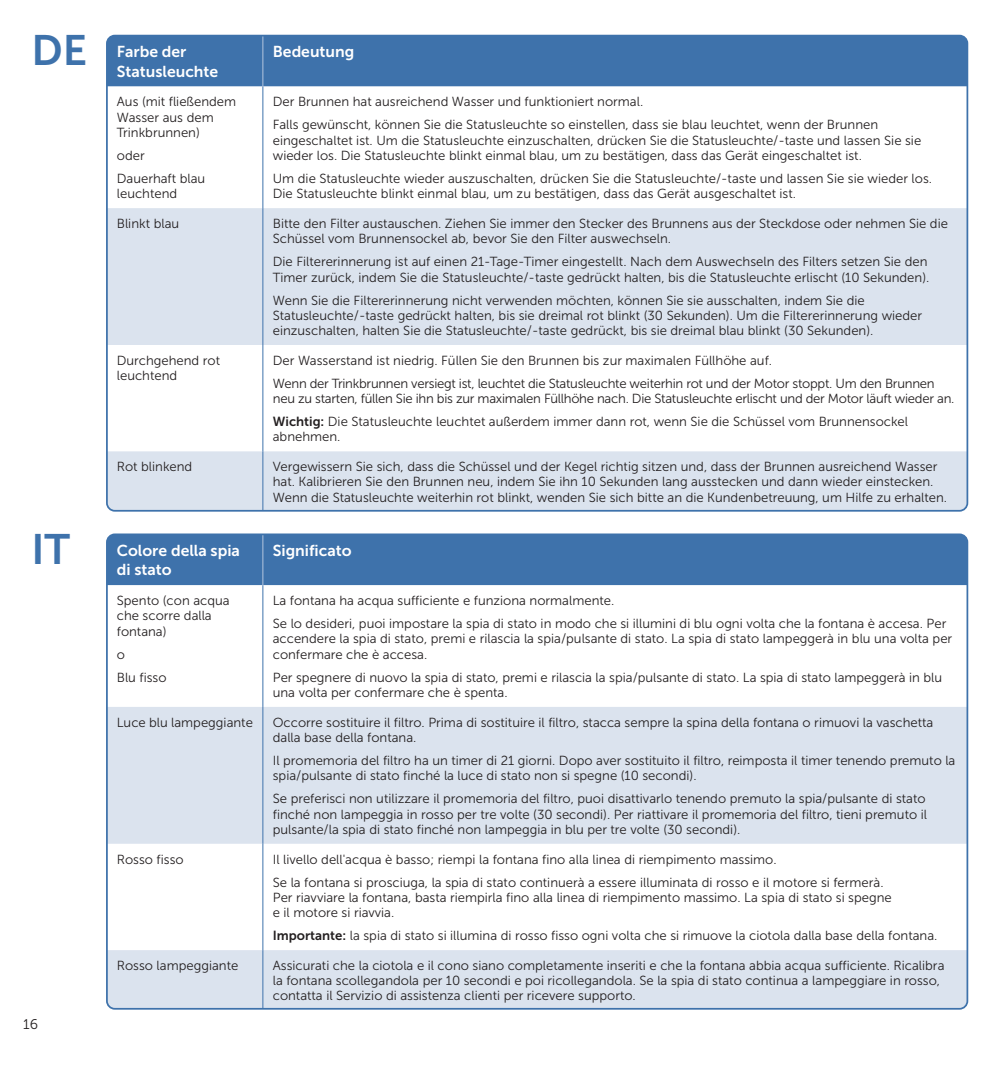
<style>
.page{position:relative;width:1008px;height:1067px;background:#fff}
.page>*{position:absolute;margin:0;border:0;box-sizing:border-box;transform-origin:0 0}
.t1{font:42.35px "Museo Sans 700";color:#3e72ab}
.t2{font:15.75px/19.2px "Museo Sans 700";color:#fff}
.t3{font:14px "Museo Sans 300";color:#231f20}
.t4{font:13.12px/15.2px "Museo Sans 300";color:#231f20}
.t5{font:13.12px/23.1px "Museo Sans 300";letter-spacing:-.02em;color:#231f20}
.s1{font-family:"Museo Sans 700"}
</style>
<div class="page">
<div style="left:109px;top:36px;width:857px;height:51px;background:#3e72ab"></div>
<svg style="left:107px;top:208px;width:859px;height:303px;fill:#dbe3ee"></svg>
<hr style="left:262px;top:36px;width:1px;height:51px;background:#b4c6dd">
<hr style="left:262px;top:87px;width:1px;height:121px;background:#3e72ab">
<hr style="left:262px;top:208px;width:1px;height:137px;background:#3e72ab">
<hr style="left:262px;top:345px;width:1px;height:106px;background:#3e72ab">
<hr style="left:262px;top:451px;width:1px;height:60px;background:#3e72ab">
<div style="left:109px;top:534px;width:857px;height:51px;background:#3e72ab"></div>
<svg style="left:107px;top:707px;width:859px;height:301px;fill:#dbe3ee"></svg>
<hr style="left:262px;top:534px;width:1px;height:51px;background:#b4c6dd">
<hr style="left:262px;top:585px;width:1px;height:122px;background:#3e72ab">
<hr style="left:262px;top:707px;width:1px;height:136px;background:#3e72ab">
<hr style="left:262px;top:843px;width:1px;height:107px;background:#3e72ab">
<hr style="left:262px;top:950px;width:1px;height:58px;background:#3e72ab">
<h1 class="t1" style="left:31px;top:27px;width:57px">DE</h1>
<h1 class="t1" style="left:31px;top:526px;width:40px">IT</h1>
<p class="t3" style="left:23px;top:1016px;width:16px">16</p>
<p class="t2" style="left:117px;top:42px;width:103px">Farbe der<br>Statusleuchte</p>
<p class="t2" style="left:273px;top:42px;width:83px">Bedeutung</p>
<p class="t4" style="left:117px;top:94px;width:121px">Aus (mit fließendem<br>Wasser aus dem<br>Trinkbrunnen)</p>
<p class="t4" style="left:117px;top:144px;width:90px;line-height:23.1px">oder<br>Dauerhaft blau</p>
<p class="t4" style="left:117px;top:186px;width:62px">leuchtend</p>
<p class="t4" style="left:273px;top:90px;width:606px;line-height:23.1px">Der Brunnen hat ausreichend Wasser und funktioniert normal.<br>Falls gewünscht, können Sie die Statusleuchte so einstellen, dass sie blau leuchtet, wenn der Brunnen</p>
<p class="t4" style="left:273px;top:133px;width:649px">eingeschaltet ist. Um die Statusleuchte einzuschalten, drücken Sie die Statusleuchte/-taste und lassen Sie sie wieder los. Die Statusleuchte blinkt einmal blau, um zu bestätigen, dass das Gerät eingeschaltet ist.</p>
<p class="t4" style="left:273px;top:171px;width:660px">Um die Statusleuchte wieder auszuschalten, drücken Sie die Statusleuchte/-taste und lassen Sie sie wieder los.<br>Die Statusleuchte blinkt einmal blau, um zu bestätigen, dass das Gerät ausgeschaltet ist.</p>
<p class="t4" style="left:117px;top:216px;width:64px">Blinkt blau</p>
<p class="t4" style="left:273px;top:216px;width:676px">Bitte den Filter austauschen. Ziehen Sie immer den Stecker des Brunnens aus der Steckdose oder nehmen Sie die<br>Schüssel vom Brunnensockel ab, bevor Sie den Filter auswechseln.</p>
<p class="t4" style="left:273px;top:254px;width:657px">Die Filtererinnerung ist auf einen 21-Tage-Timer eingestellt. Nach dem Auswechseln des Filters setzen Sie den<br>Timer zurück, indem Sie die Statusleuchte/-taste gedrückt halten, bis die Statusleuchte erlischt (10 Sekunden).</p>
<p class="t4" style="left:273px;top:292px;width:650px">Wenn Sie die Filtererinnerung nicht verwenden möchten, können Sie sie ausschalten, indem Sie die<br>Statusleuchte/-taste gedrückt halten, bis sie dreimal rot blinkt (30 Sekunden). Um die Filtererinnerung wieder einzuschalten, halten Sie die Statusleuchte/-taste gedrückt, bis sie dreimal blau blinkt (30 Sekunden).</p>
<p class="t4" style="left:117px;top:353px;width:105px">Durchgehend rot leuchtend</p>
<p class="t5" style="left:273px;top:349px;width:663px">Der Wasserstand ist niedrig. Füllen Sie den Brunnen bis zur maximalen Füllhöhe auf.<br>Wenn der Trinkbrunnen versiegt ist, leuchtet die Statusleuchte weiterhin rot und der Motor stoppt. Um den Brunnen</p>
<p class="t5" style="left:273px;top:387px;width:682px">neu zu starten, füllen Sie ihn bis zur maximalen Füllhöhe nach. Die Statusleuchte erlischt und der Motor läuft wieder an.<br><span class="s1">Wichtig:</span> Die Statusleuchte leuchtet außerdem immer dann rot, wenn Sie die Schüssel vom Brunnensockel</p>
<p class="t4" style="left:273px;top:429px;width:69px">abnehmen.</p>
<p class="t4" style="left:117px;top:459px;width:77px">Rot blinkend</p>
<p class="t4" style="left:273px;top:459px;width:675px">Vergewissern Sie sich, dass die Schüssel und der Kegel richtig sitzen und, dass der Brunnen ausreichend Wasser hat. Kalibrieren Sie den Brunnen neu, indem Sie ihn 10 Sekunden lang ausstecken und dann wieder einstecken.<br>Wenn die Statusleuchte weiterhin rot blinkt, wenden Sie sich bitte an die Kundenbetreuung, um Hilfe zu erhalten.</p>
<p class="t2" style="left:117px;top:541px;width:125px">Colore della spia di stato</p>
<p class="t2" style="left:273px;top:541px;width:80px">Significato</p>
<p class="t4" style="left:117px;top:593px;width:114px">Spento (con acqua che scorre dalla fontana)</p>
<p class="t4" style="left:117px;top:642px;width:51px;line-height:23.1px">o<br>Blu fisso</p>
<p class="t4" style="left:273px;top:589px;width:674px;line-height:23.1px">La fontana ha acqua sufficiente e funziona normalmente.<br>Se lo desideri, puoi impostare la spia di stato in modo che si illumini di blu ogni volta che la fontana è accesa. Per</p>
<p class="t4" style="left:273px;top:631px;width:680px">accendere la spia di stato, premi e rilascia la spia/pulsante di stato. La spia di stato lampeggerà in blu una volta per confermare che è accesa.</p>
<p class="t4" style="left:273px;top:669px;width:670px">Per spegnere di nuovo la spia di stato, premi e rilascia la spia/pulsante di stato. La spia di stato lampeggerà in blu una volta per confermare che è spenta.</p>
<p class="t4" style="left:117px;top:714px;width:137px">Luce blu lampeggiante</p>
<p class="t4" style="left:273px;top:714px;width:662px">Occorre sostituire il filtro. Prima di sostituire il filtro, stacca sempre la spina della fontana o rimuovi la vaschetta dalla base della fontana.</p>
<p class="t4" style="left:273px;top:753px;width:684px">Il promemoria del filtro ha un timer di 21 giorni. Dopo aver sostituito il filtro, reimposta il timer tenendo premuto la spia/pulsante di stato finché la luce di stato non si spegne (10 secondi).</p>
<p class="t4" style="left:273px;top:791px;width:655px;text-align:justify">Se preferisci non utilizzare il promemoria del filtro, puoi disattivarlo tenendo premuto la spia/pulsante di stato finché non lampeggia in rosso per tre volte (30 secondi). Per riattivare il promemoria del filtro, tieni premuto il pulsante/la spia di stato finché non lampeggia in blu per tre volte (30 secondi).</p>
<p class="t4" style="left:117px;top:851px;width:68px">Rosso fisso</p>
<p class="t4" style="left:273px;top:847px;width:612px;line-height:23.1px">Il livello dell'acqua è basso; riempi la fontana fino alla linea di riempimento massimo.<br>Se la fontana si prosciuga, la spia di stato continuerà a essere illuminata di rosso e il motore si fermerà.</p>
<p class="t4" style="left:273px;top:889px;width:620px">Per riavviare la fontana, basta riempirla fino alla linea di riempimento massimo. La spia di stato si spegne e il motore si riavvia.</p>
<p class="t4" style="left:273px;top:928px;width:666px"><span class="s1">Importante:</span> la spia di stato si illumina di rosso fisso ogni volta che si rimuove la ciotola dalla base della fontana.</p>
<p class="t4" style="left:117px;top:957px;width:123px">Rosso lampeggiante</p>
<p class="t4" style="left:273px;top:957px;width:673px">Assicurati che la ciotola e il cono siano completamente inseriti e che la fontana abbia acqua sufficiente. Ricalibra la fontana scollegandola per 10 secondi e poi ricollegandola. Se la spia di stato continua a lampeggiare in rosso, contatta il Servizio di assistenza clienti per ricevere supporto.</p>
</div>
